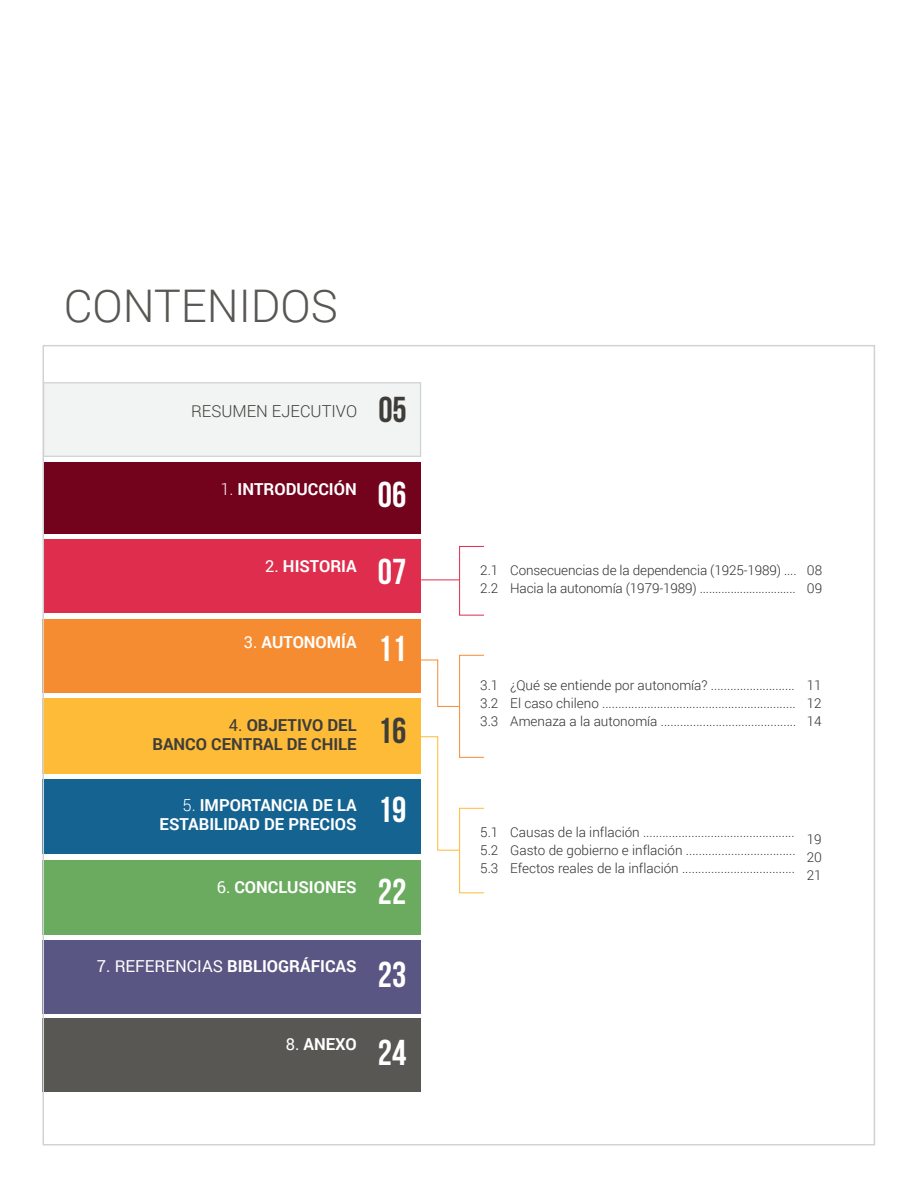
<style>
.page{position:relative;width:918px;height:1188px;background:#fff}
.page>*{position:absolute;margin:0;border:0;box-sizing:border-box;transform-origin:0 0}
.t1{font:300 45px "Roboto";color:#585754}
.t2{font:36px "Bebas Neue";color:#fff}
.t3{font:36px "Bebas Neue";color:#3e3d39}
.t4{font:700 16.5px "Roboto";color:#fff}
.t5{font:700 16.5px "Roboto";color:#3e3d39}
.t6{font:300 16.5px "Roboto";color:#3e3d39}
.t7{font:300 13.5px "Roboto";color:#312f30}
.s1{font-weight:300}
.s2{font-weight:400}
</style>
<div class="page">
<div style="left:459px;top:808px;width:25px;height:85px;border:1px solid #fdbb38"></div>
<svg style="left:421px;top:736px;width:39px;height:115px"></svg>
<div style="left:459px;top:655px;width:25px;height:103px;border:1px solid #f68c32"></div>
<div style="left:459px;top:546px;width:25px;height:70px;border:1px solid #df2d4d"></div>
<hr style="left:421px;top:580px;width:38px;height:1px;background:#df2d4d">
<div style="left:43px;top:462px;width:378px;height:72px;background:#73021c"></div>
<div style="left:44px;top:540px;width:377px;height:73px;background:#df2d4d"></div>
<div style="left:43px;top:619px;width:378px;height:73px;background:#f68c32"></div>
<div style="left:43px;top:698px;width:378px;height:76px;background:#fdbb38"></div>
<div style="left:43px;top:382px;width:378px;height:75px;background:#f2f3f3;border:1px solid #d1d2d4"></div>
<div style="left:43px;top:779px;width:378px;height:75px;background:#146390"></div>
<div style="left:43px;top:940px;width:378px;height:73px;background:#5a5683"></div>
<div style="left:43px;top:860px;width:378px;height:75px;background:#6aab5f"></div>
<svg style="left:419px;top:659px;width:41px;height:48px"></svg>
<div style="left:43px;top:1019px;width:378px;height:73px;background:#585754"></div>
<p class="t1" style="left:64px;top:275px;width:275px">CONTENIDOS</p>
<p class="t6" style="left:191px;top:400px;width:168px">RESUMEN EJECUTIVO</p>
<p class="t3" style="left:378px;top:390px;width:30px">05</p>
<p class="t4" style="left:220px;top:478px;width:138px"><span class="s1">1.</span> INTRODUCCIÓN</p>
<p class="t2" style="left:378px;top:475px;width:30px">06</p>
<p class="t4" style="left:265px;top:554px;width:93px"><span class="s2">2.</span> HISTORIA</p>
<p class="t4" style="left:244px;top:631px;width:114px"><span class="s2">3.</span> AUTONOMÍA</p>
<p class="t2" style="left:378px;top:552px;width:30px">07</p>
<p class="t2" style="left:378px;top:629px;width:30px">11</p>
<p class="t5" style="left:229px;top:713px;width:129px"><span class="s2">4.</span> OBJETIVO DEL</p>
<p class="t5" style="left:152px;top:733px;width:206px">BANCO CENTRAL DE CHILE</p>
<p class="t3" style="left:378px;top:711px;width:30px">16</p>
<p class="t4" style="left:183px;top:793px;width:176px"><span class="s1">5.</span> IMPORTANCIA DE LA</p>
<p class="t4" style="left:160px;top:813px;width:199px">ESTABILIDAD DE PRECIOS</p>
<p class="t2" style="left:378px;top:790px;width:30px">19</p>
<p class="t4" style="left:217px;top:876px;width:141px"><span class="s2">6.</span> CONCLUSIONES</p>
<p class="t2" style="left:378px;top:872px;width:30px">22</p>
<p class="t4" style="left:97px;top:954px;width:261px"><span class="s2">7. REFERENCIAS</span> BIBLIOGRÁFICAS</p>
<p class="t2" style="left:378px;top:954px;width:30px">23</p>
<p class="t4" style="left:286px;top:1033px;width:72px"><span class="s2">8.</span> ANEXO</p>
<p class="t2" style="left:378px;top:1033px;width:30px">24</p>
<p class="t7" style="left:480px;top:561px;width:20px">2.1</p>
<p class="t7" style="left:480px;top:579px;width:20px">2.2</p>
<p class="t7" style="left:510px;top:561px;width:288px">Consecuencias de la dependencia (1925-1989) ....</p>
<p class="t7" style="left:510px;top:579px;width:287px">Hacia la autonomía (1979-1989) ...............................</p>
<p class="t7" style="left:807px;top:561px;width:17px">08</p>
<p class="t7" style="left:807px;top:579px;width:17px">09</p>
<p class="t7" style="left:480px;top:676px;width:20px">3.1</p>
<p class="t7" style="left:480px;top:694px;width:20px">3.2</p>
<p class="t7" style="left:480px;top:712px;width:20px">3.3</p>
<p class="t7" style="left:510px;top:676px;width:286px">¿Qué se entiende por autonomía? ..........................</p>
<p class="t7" style="left:510px;top:694px;width:287px">El caso chileno ............................................................</p>
<p class="t7" style="left:510px;top:712px;width:288px">Amenaza a la autonomía ..........................................</p>
<p class="t7" style="left:807px;top:676px;width:16px">11</p>
<p class="t7" style="left:807px;top:694px;width:16px">12</p>
<p class="t7" style="left:807px;top:712px;width:16px">14</p>
<p class="t7" style="left:480px;top:823px;width:20px">5.1</p>
<p class="t7" style="left:480px;top:841px;width:20px">5.2</p>
<p class="t7" style="left:480px;top:859px;width:20px">5.3</p>
<p class="t7" style="left:510px;top:823px;width:286px">Causas de la inflación ...............................................</p>
<p class="t7" style="left:510px;top:841px;width:287px">Gasto de gobierno e inflación ..................................</p>
<p class="t7" style="left:510px;top:859px;width:286px">Efectos reales de la inflación ...................................</p>
<p class="t7" style="left:807px;top:829px;width:16px">19</p>
<p class="t7" style="left:807px;top:847px;width:17px">20</p>
<p class="t7" style="left:807px;top:865px;width:16px">21</p>
</div>
